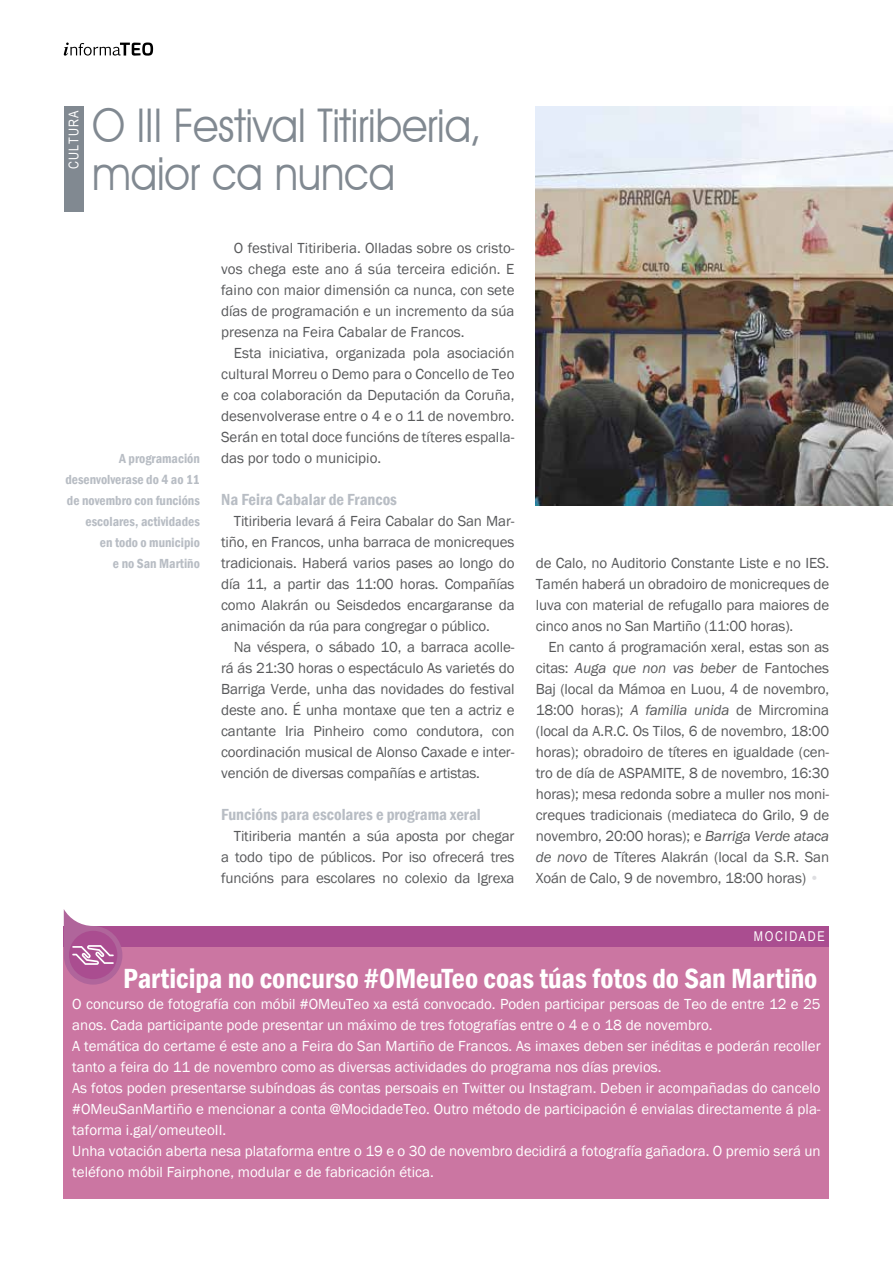
<style>
.page{position:relative;width:893px;height:1263px;background:#fff}
.page>*{position:absolute;margin:0;border:0;box-sizing:border-box;transform-origin:0 0}
.t1{font:46.5px/48px "Avant Garde IT Cby BT";letter-spacing:-.005em;color:#818991;scale:.9 1}
.t2{font:600 condensed 28.5px "Franklin Gothic";color:#fff}
.t3{font:600 condensed 16.5px "Franklin Gothic";color:#b8bdc4}
.t4{font:15px/21px "Franklin Gothic";letter-spacing:-.01em;color:#58595b;text-align:justify}
.t5{font:15px/21px "Franklin Gothic";color:#fff}
.t6{font:600 condensed 13.5px/21px "Franklin Gothic";color:#b8bdc4;text-align:right}
.t7{font:13.5px "Arial Narrow";letter-spacing:.12em;color:#fff}
.t8{font:13.5px "Arial Narrow";letter-spacing:.07em;color:#fff}
.s1{font-style:italic}
.s2{color:#dedee1}
</style>
<div class="page">
<svg style="left:64px;top:43px;width:89px;height:13px"></svg>
<div style="left:64px;top:926px;width:765px;height:273px;background:#cb76a2"></div>
<div style="left:64px;top:926px;width:765px;height:21px;background:#aa4d90"></div>
<svg style="left:64px;top:909px;width:58px;height:75px"></svg>
<img style="left:536px;top:106px;width:357px;height:399px">
<div style="left:64px;top:106px;width:20px;height:105px;background:#818991"></div>
<p class="t8" style="left:64px;top:168px;width:59px;rotate:-90deg">CULTURA</p>
<h1 class="t1" style="left:92px;top:101px;width:435px">O III Festival Titiriberia, maior ca nunca</h1>
<p class="t6" style="left:65px;top:448px;width:136px">A programación desenvolverase do 4 ao 11 de novembro con funcións escolares, actividades<br>en todo o municipio<br>e no San Martiño</p>
<p class="t4" style="left:221px;top:238px;width:295px;text-indent:13px">O festival Titiriberia. Olladas sobre os cristo&shy;vos chega este ano á súa terceira edición. E faino con maior dimensión ca nunca, con sete días de programación e un incremento da súa presenza na Feira Cabalar de Francos.</p>
<p class="t4" style="left:221px;top:343px;width:295px;text-indent:13px">Esta iniciativa, organizada pola asociación cultural Morreu o Demo para o Concello de Teo e coa colaboración da Deputación da Coruña, desenvolverase entre o 4 e o 11 de novembro.<br>Serán en total doce funcións de títeres espalla&shy;das por todo o municipio.</p>
<p class="t3" style="left:221px;top:489px;width:177px">Na Feira Cabalar de Francos</p>
<p class="t4" style="left:221px;top:511px;width:295px;text-indent:13px">Titiriberia levará á Feira Cabalar do San Mar&shy;tiño, en Francos, unha barraca de monicreques tradicionais. Haberá varios pases ao longo do día 11, a partir das 11:00 horas. Compañías como Alakrán ou Seisdedos encargaranse da animación da rúa para congregar o público.</p>
<p class="t4" style="left:221px;top:637px;width:295px;text-indent:13px">Na véspera, o sábado 10, a barraca acolle&shy;rá ás 21:30 horas o espectáculo As varietés do Barriga Verde, unha das novidades do festival deste ano. É unha montaxe que ten a actriz e cantante Iria Pinheiro como condutora, con coordinación musical de Alonso Caxade e inter&shy;vención de diversas compañías e artistas.</p>
<p class="t3" style="left:221px;top:804px;width:261px">Funcións para escolares e programa xeral</p>
<p class="t4" style="left:221px;top:826px;width:295px;text-indent:13px">Titiriberia mantén a súa aposta por chegar a todo tipo de públicos. Por iso ofrecerá tres funcións para escolares no colexio da Igrexa</p>
<p class="t4" style="left:536px;top:553px;width:295px">de Calo, no Auditorio Constante Liste e no IES.<br>Tamén haberá un obradoiro de monicreques de luva con material de refugallo para maiores de cinco anos no San Martiño (11:00 horas).</p>
<p class="t4" style="left:536px;top:637px;width:295px;text-indent:13px">En canto á programación xeral, estas son as citas: <span class="s1">Auga que non vas beber</span> de Fantoches Baj (local da Mámoa en Luou, 4 de novembro, 18:00 horas); <span class="s1">A familia unida</span> de Mircromina (local da A.R.C. Os Tilos, 6 de novembro, 18:00 horas); obradoiro de títeres en igualdade (cen&shy;tro de día de ASPAMITE, 8 de novembro, 16:30 horas); mesa redonda sobre a muller nos moni&shy;creques tradicionais (mediateca do Grilo, 9 de novembro, 20:00 horas); e <span class="s1">Barriga Verde ataca de novo</span> de Títeres Alakrán (local da S.R. San Xoán de Calo, 9 de novembro, 18:00 horas) <span class="s2">•</span></p>
<p class="t7" style="left:754px;top:927px;width:72px">MOCIDADE</p>
<h2 class="t2" style="left:123px;top:960px;width:695px">Participa no concurso #OMeuTeo coas túas fotos do San Martiño</h2>
<p class="t5" style="left:72px;top:994px;width:750px">O concurso de fotografía con móbil #OMeuTeo xa está convocado. Poden participar persoas de Teo de entre 12 e 25 anos. Cada participante pode presentar un máximo de tres fotografías entre o 4 e o 18 de novembro.<br>A temática do certame é este ano a Feira do San Martiño de Francos. As imaxes deben ser inéditas e poderán recoller tanto a feira do 11 de novembro como as diversas actividades do programa nos días previos.<br>As fotos poden presentarse subíndoas ás contas persoais en Twitter ou Instagram. Deben ir acompañadas do cancelo #OMeuSanMartiño e mencionar a conta @MocidadeTeo. Outro método de participación é envialas directamente á pla&shy;taforma i.gal/omeuteoII.<br>Unha votación aberta nesa plataforma entre o 19 e o 30 de novembro decidirá a fotografía gañadora. O premio será un teléfono móbil Fairphone, modular e de fabricación ética.</p>
</div>
